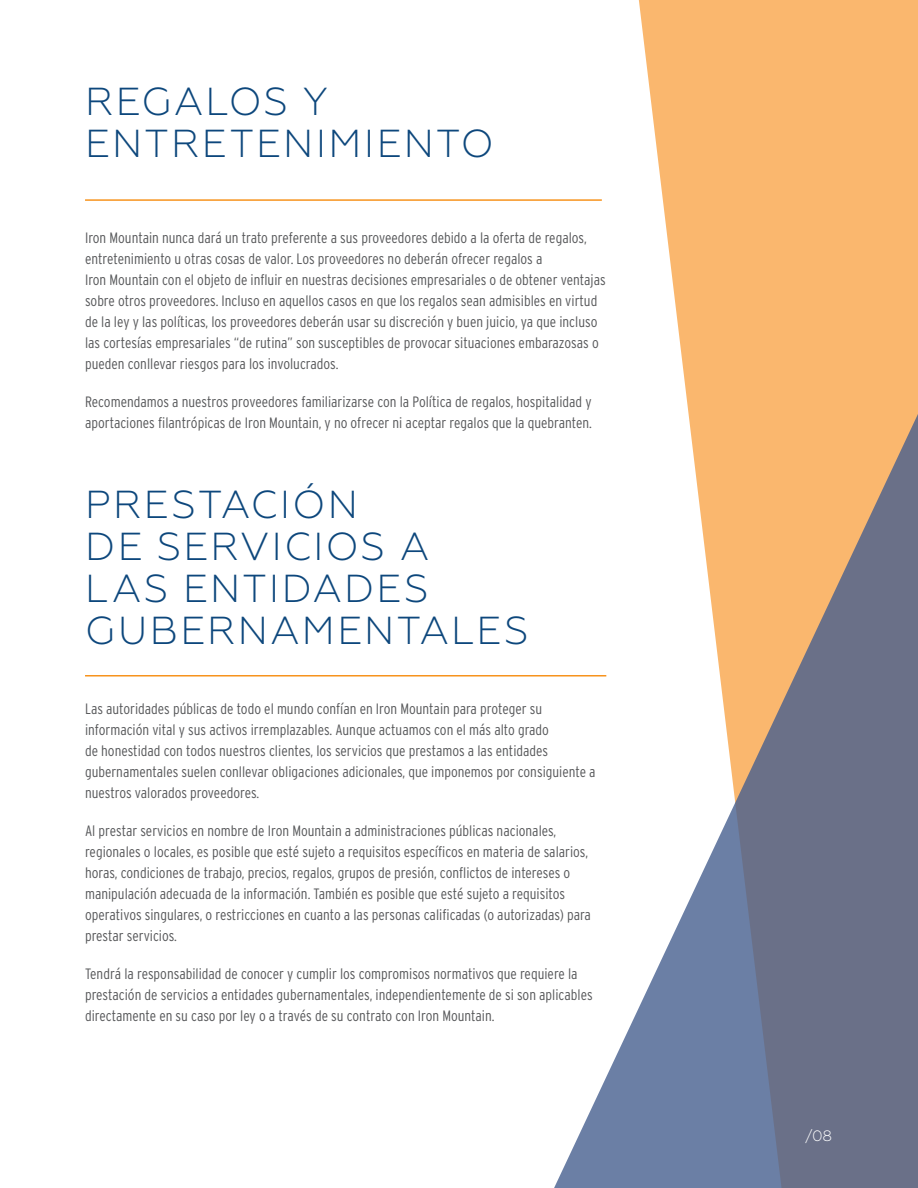
<style>
.page{position:relative;width:918px;height:1188px;background:#fff}
.page>*{position:absolute;margin:0;border:0;box-sizing:border-box;transform-origin:0 0}
.t1{font:300 39px/42px "Geometria";letter-spacing:.055em;color:#0d477c}
.Body_Copy{font:300 15px/21px "Interstate Condensed";color:#57585a}
.t2{font:300 15px "Geometria";color:#fff}
</style>
<div class="page">
<hr style="left:85px;top:199px;width:517px;height:2px;background:#f7931d">
<hr style="left:85px;top:675px;width:521px;height:2px;background:#f7931d">
<svg style="left:638px;top:0;width:280px;height:380px;background:#fabd7a"></svg>
<svg style="left:515px;top:380px;width:403px;height:808px"></svg>
<p class="t1" style="left:85px;top:80px;width:410px">REGALOS Y<br>ENTRETENIMIENTO</p>
<p class="Body_Copy" style="left:85px;top:227px;width:522px">Iron Mountain nunca dará un trato preferente a sus proveedores debido a la oferta de regalos, entretenimiento u otras cosas de valor. Los proveedores no deberán ofrecer regalos a<br>Iron Mountain con el objeto de influir en nuestras decisiones empresariales o de obtener ventajas sobre otros proveedores. Incluso en aquellos casos en que los regalos sean admisibles en virtud de la ley y las políticas, los proveedores deberán usar su discreción y buen juicio, ya que incluso las cortesías empresariales “de rutina” son susceptibles de provocar situaciones embarazosas o pueden conllevar riesgos para los involucrados.</p>
<p class="Body_Copy" style="left:85px;top:391px;width:508px">Recomendamos a nuestros proveedores familiarizarse con la Política de regalos, hospitalidad y aportaciones filantrópicas de Iron Mountain, y no ofrecer ni aceptar regalos que la quebranten.</p>
<p class="t1" style="left:85px;top:483px;width:445px">PRESTACIÓN<br>DE SERVICIOS A<br>LAS ENTIDADES<br>GUBERNAMENTALES</p>
<p class="Body_Copy" style="left:85px;top:698px;width:512px">Las autoridades públicas de todo el mundo confían en Iron Mountain para proteger su información vital y sus activos irremplazables. Aunque actuamos con el más alto grado<br>de honestidad con todos nuestros clientes, los servicios que prestamos a las entidades gubernamentales suelen conllevar obligaciones adicionales, que imponemos por consiguiente a nuestros valorados proveedores.</p>
<p class="Body_Copy" style="left:85px;top:820px;width:507px">Al prestar servicios en nombre de Iron Mountain a administraciones públicas nacionales, regionales o locales, es posible que esté sujeto a requisitos específicos en materia de salarios, horas, condiciones de trabajo, precios, regalos, grupos de presión, conflictos de intereses o manipulación adecuada de la información. También es posible que esté sujeto a requisitos operativos singulares, o restricciones en cuanto a las personas calificadas (o autorizadas) para prestar servicios.</p>
<p class="Body_Copy" style="left:85px;top:963px;width:509px">Tendrá la responsabilidad de conocer y cumplir los compromisos normativos que requiere la prestación de servicios a entidades gubernamentales, independientemente de si son aplicables directamente en su caso por ley o a través de su contrato con Iron Mountain.</p>
<p class="t2" style="left:805px;top:1127px;width:29px">/08</p>
</div>
